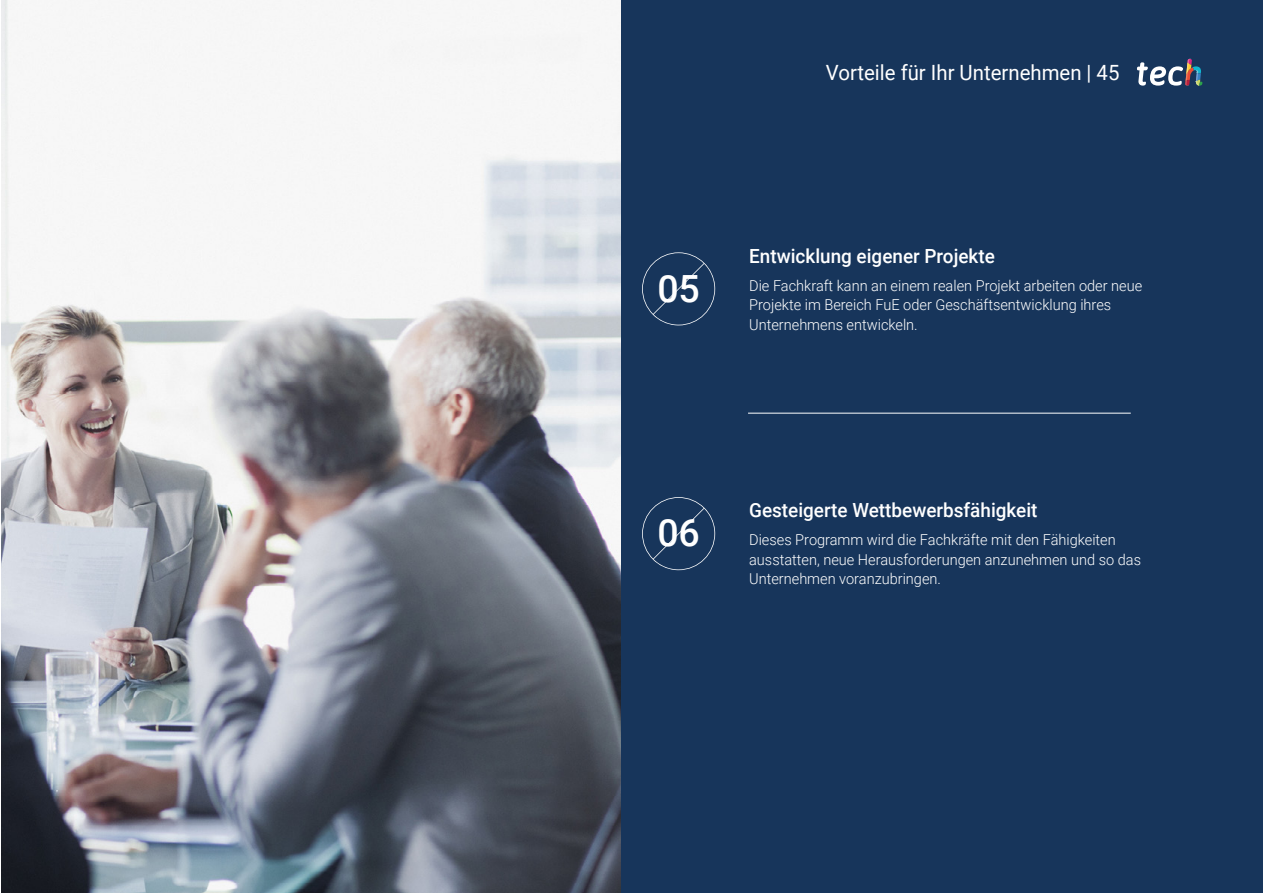
<style>
.page{position:relative;width:1263px;height:893px;background:#fff}
.page>*{position:absolute;margin:0;border:0;box-sizing:border-box;transform-origin:0 0}
.t1{font:500 37.5px "Roboto";color:#fff}
.t2{font:21px "Roboto";color:#fff}
.t3{font:500 19.5px "Roboto";color:#fff}
.t4{font:300 15px/19.5px "Roboto";color:#fff}
</style>
<div class="page">
<hr style="left:0;top:0;width:1px;height:893px;background:#17355b">
<div style="left:621px;top:0;width:642px;height:893px;background:#17355b"></div>
<hr style="left:748px;top:413px;width:383px;height:1px;background:#fff">
<svg style="left:642px;top:252px;width:73px;height:73px"></svg>
<svg style="left:642px;top:497px;width:73px;height:73px"></svg>
<img style="left:1px;top:0;width:620px;height:893px">
<svg style="left:1137px;top:59px;width:65px;height:27px"></svg>
<h2 class="t2" style="left:826px;top:57px;width:295px">Vorteile für Ihr Unternehmen | 45</h2>
<h1 class="t1" style="left:657px;top:262px;width:44px">05</h1>
<h3 class="t3" style="left:749px;top:242px;width:247px">Entwicklung eigener Projekte</h3>
<p class="t4" style="left:749px;top:275px;width:394px">Die Fachkraft kann an einem realen Projekt arbeiten oder neue<br>Projekte im Bereich FuE oder Geschäftsentwicklung ihres<br>Unternehmens entwickeln.</p>
<h1 class="t1" style="left:657px;top:507px;width:44px">06</h1>
<h3 class="t3" style="left:749px;top:497px;width:290px">Gesteigerte Wettbewerbsfähigkeit</h3>
<p class="t4" style="left:749px;top:530px;width:393px">Dieses Programm wird die Fachkräfte mit den Fähigkeiten ausstatten, neue Herausforderungen anzunehmen und so das<br>Unternehmen voranzubringen.</p>
</div>
